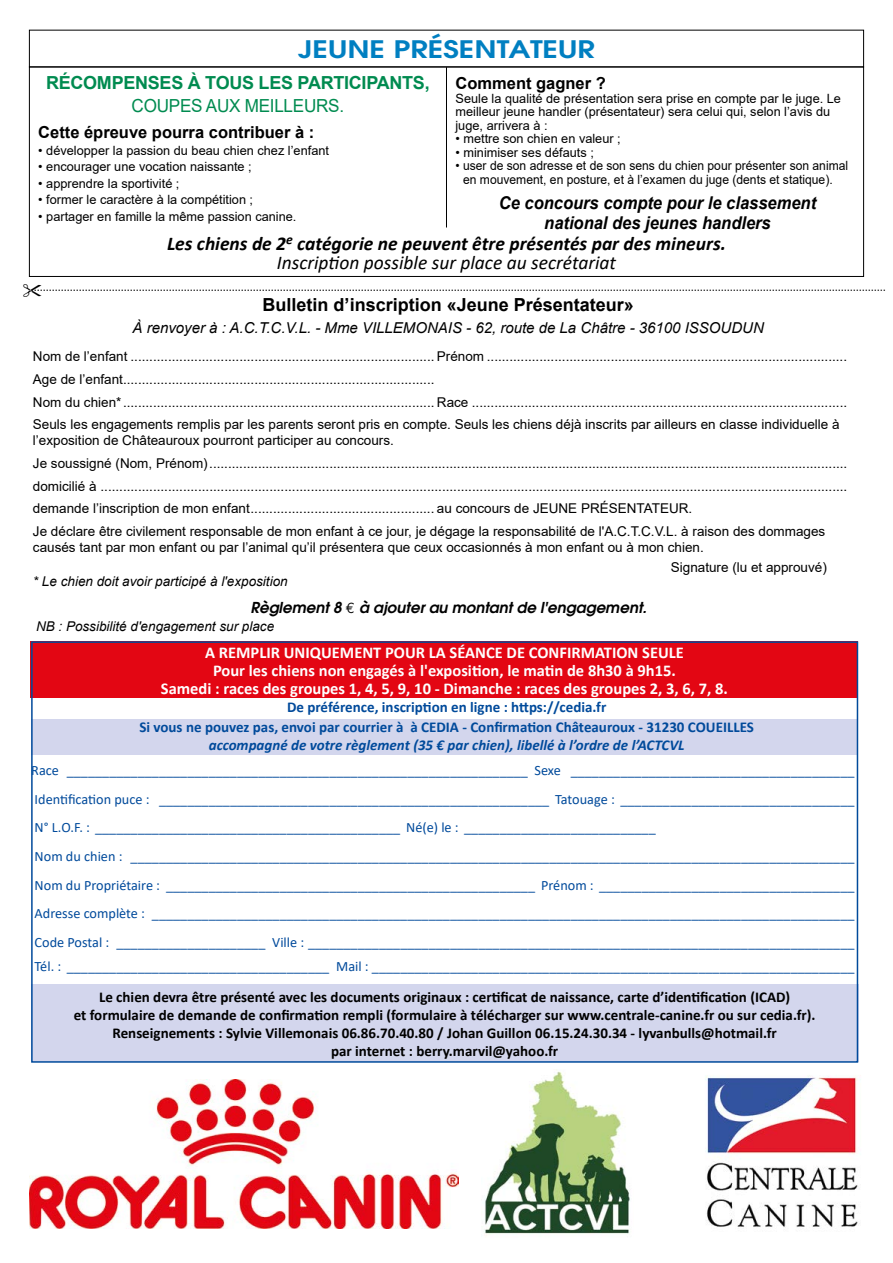
<style>
.page{position:relative;width:893px;height:1263px;background:#fff}
.page>*{position:absolute;margin:0;border:0;box-sizing:border-box;transform-origin:0 0}
.t1{font:600 24px "Avant Garde";color:#007fc1;scale:1.25 1}
.t2{font:italic 700 19.5px "Calibri";color:#000}
.t3{font:italic 19.5px "Calibri";color:#000}
.t4{font:700 18px "Arial";color:#000}
.t5{font:700 18px "Arial";letter-spacing:-.015em;color:#008b50}
.t6{font:18px "Arial";letter-spacing:-.015em;color:#008b50;scale:.95 1}
.t7{font:italic 700 17.7px/19.5px "Arial";color:#000;text-align:center;scale:.93 1}
.t8{font:700 16.5px/18px "Calibri";color:#fff;text-align:center}
.t9{font:700 16.5px "Arial";color:#000}
.t10{font:700 15px/18px "Calibri";color:#000;text-align:center}
.t11{font:700 15px/20px "Calibri";color:#004a9b;text-align:center}
.t12{font:italic 15px "Arial";color:#000}
.t13{font:italic 700 15px "Calibri";color:#004a9b}
.t14{font:italic 600 15px "Avant Garde";color:#000}
.t15{font:14.25px/28.7px "Calibri";color:#004a9b}
.t16{font:13.5px/22.5px "Arial";color:#000}
.t17{font:italic 13.5px "Arial";color:#000}
.t18{font:12.75px/13.5px "Arial";color:#000}
.t19{font:12.75px/13.5px "Arial";color:#000;scale:.95 1}
.s1{font-family:"Euro Mono";font-weight:400;font-style:normal}
</style>
<div class="page">
<div style="left:29px;top:30px;width:835px;height:37px;border:1px solid #000"></div>
<div style="left:29px;top:67px;width:835px;height:210px;border:1px solid #000"></div>
<hr style="left:446px;top:67px;width:1px;height:160px;background:#000">
<img style="left:30px;top:1079px;width:428px;height:150px">
<img style="left:484px;top:1071px;width:146px;height:163px">
<img style="left:705px;top:1075px;width:155px;height:153px">
<div style="left:31px;top:984px;width:827px;height:78px;background:#d3d6ed"></div>
<div style="left:31px;top:719px;width:827px;height:35px;background:#d3d6ed"></div>
<div style="left:31px;top:641px;width:827px;height:57px;background:#e30613"></div>
<div style="left:31px;top:641px;width:827px;height:422px;border:2px solid #004a9b"></div>
<svg style="left:31px;top:289px;width:854px;height:2px"></svg>
<h1 class="t1" style="left:298px;top:34px;width:239px">JEUNE PRÉSENTATEUR</h1>
<h3 class="t5" style="left:46px;top:70px;width:385px">RÉCOMPENSES À TOUS LES PARTICIPANTS,</h3>
<h3 class="t6" style="left:132px;top:94px;width:225px">COUPES AUX MEILLEURS.</h3>
<p class="t9" style="left:38px;top:121px;width:277px">Cette épreuve pourra contribuer à :</p>
<p class="t18" style="left:38px;top:143px;width:292px">• développer la passion du beau chien chez l’enfant</p>
<p class="t18" style="left:38px;top:160px;width:215px">• encourager une vocation naissante ;</p>
<p class="t18" style="left:38px;top:176px;width:143px">• apprendre la sportivité ;</p>
<p class="t18" style="left:38px;top:193px;width:216px">• former le caractère à la compétition ;</p>
<p class="t18" style="left:38px;top:209px;width:260px">• partager en famille la même passion canine.</p>
<p class="t9" style="left:455px;top:72px;width:152px">Comment gagner ?</p>
<p class="t18" style="left:455px;top:91px;width:387px">Seule la qualité de présentation sera prise en compte par le juge. Le meilleur jeune handler (présentateur) sera celui qui, selon l’avis du juge, arrivera à :</p>
<p class="t18" style="left:455px;top:132px;width:167px">• mettre son chien en valeur ;</p>
<p class="t18" style="left:455px;top:145px;width:140px">• minimiser ses défauts ;</p>
<p class="t19" style="left:463px;top:159px;width:407px;text-indent:-8px">• user de son adresse et de son sens du chien pour présenter son animal en mouvement, en posture, et à l’examen du juge (dents et statique).</p>
<h3 class="t7" style="left:499px;top:194px;width:343px">Ce concours compte pour le classement national des jeunes handlers</h3>
<h2 class="t2" style="left:167px;top:230px;width:560px">Les chiens de 2<sup>e</sup> catégorie ne peuvent être présentés par des mineurs.</h2>
<h2 class="t3" style="left:277px;top:249px;width:341px">Inscription possible sur place au secrétariat</h2>
<h3 class="t4" style="left:263px;top:292px;width:373px">Bulletin d’inscription «Jeune Présentateur»</h3>
<p class="t12" style="left:132px;top:317px;width:633px">À renvoyer à : A.C.T.C.V.L. - Mme VILLEMONAIS - 62, route de La Châtre - 36100 ISSOUDUN</p>
<p class="t16" style="left:33px;top:345px;width:816px">Nom de l’enfant ................................................................................. Prénom ................................................................................................<br>Age de l’enfant...................................................................................<br>Nom du chien*................................................................................... Race ....................................................................................................<br>Seuls les engagements remplis par les parents seront pris en compte. Seuls les chiens déjà inscrits par ailleurs en classe individuelle à</p>
<p class="t16" style="left:33px;top:429px;width:816px">l’exposition de Châteauroux pourront participer au concours.<br>Je soussigné (Nom, Prénom).......................................................................................................................................................................... domicilié à ....................................................................................................................................................................................................... demande l’inscription de mon enfant................................................. au concours de JEUNE PRÉSENTATEUR.<br>Je déclare être civilement responsable de mon enfant à ce jour, je dégage la responsabilité de l'A.C.T.C.V.L. à raison des dommages</p>
<p class="t16" style="left:671px;top:537px;width:158px;line-height:20.4px;text-indent:-638px">causés tant par mon enfant ou par l’animal qu’il présentera que ceux occasionnés à mon enfant ou à mon chien.<br>Signature (lu et approuvé)</p>
<p class="t17" style="left:33px;top:572px;width:256px">* Le chien doit avoir participé à l'exposition</p>
<p class="t14" style="left:250px;top:598px;width:398px">Règlement 8 <span class="s1">e</span> à ajouter au montant de l'engagement.</p>
<p class="t17" style="left:36px;top:618px;width:240px">NB : Possibilité d'engagement sur place</p>
<p class="t8" style="left:161px;top:643px;width:569px">A REMPLIR UNIQUEMENT POUR LA SÉANCE DE CONFIRMATION SEULE<br>Pour les chiens non engagés à l'exposition, le matin de 8h30 à 9h15.<br>Samedi : races des groupes 1, 4, 5, 9, 10 - Dimanche : races des groupes 2, 3, 6, 7, 8.</p>
<p class="t11" style="left:139px;top:697px;width:616px">De préférence, inscription en ligne : https://cedia.fr<br>Si vous ne pouvez pas, envoi par courrier à à CEDIA - Confirmation Châteauroux - 31230 COUEILLES</p>
<p class="t13" style="left:209px;top:735px;width:477px">accompagné de votre règlement (35 € par chien), libellé à l’ordre de l’ACTCVL</p>
<p class="t15" style="left:31px;top:755px;width:825px">Race _________________________________________________________________ Sexe ________________________________________ Identification puce : _______________________________________________________ Tatouage : _________________________________ N ° L.O.F. : ___________________________________________ N é(e) le : ___________________________<br>N om du chien : ______________________________________________________________________________________________________ N om du Propriétaire : ____________________________________________________ Prénom : ____________________________________ Adresse complète : ___________________________________________________________________________________________________ Code Postal : _____________________ Ville : _____________________________________________________________________________</p>
<p class="t15" style="left:35px;top:952px;width:821px">Tél. : _____________________________________ Mail : ____________________________________________________________________</p>
<p class="t10" style="left:74px;top:988px;width:743px">Le chien devra être présenté avec les documents originaux : certificat de naissance, carte d’identification (ICAD)<br>et formulaire de demande de confirmation rempli (formulaire à télécharger sur www.centrale-canine.fr ou sur cedia.fr).<br>Renseignements : Sylvie Villemonais 06.86.70.40.80 / Johan Guillon 06.15.24.30.34 - lyvanbulls@hotmail.fr<br>par internet : berry.marvil@yahoo.fr</p>
</div>
